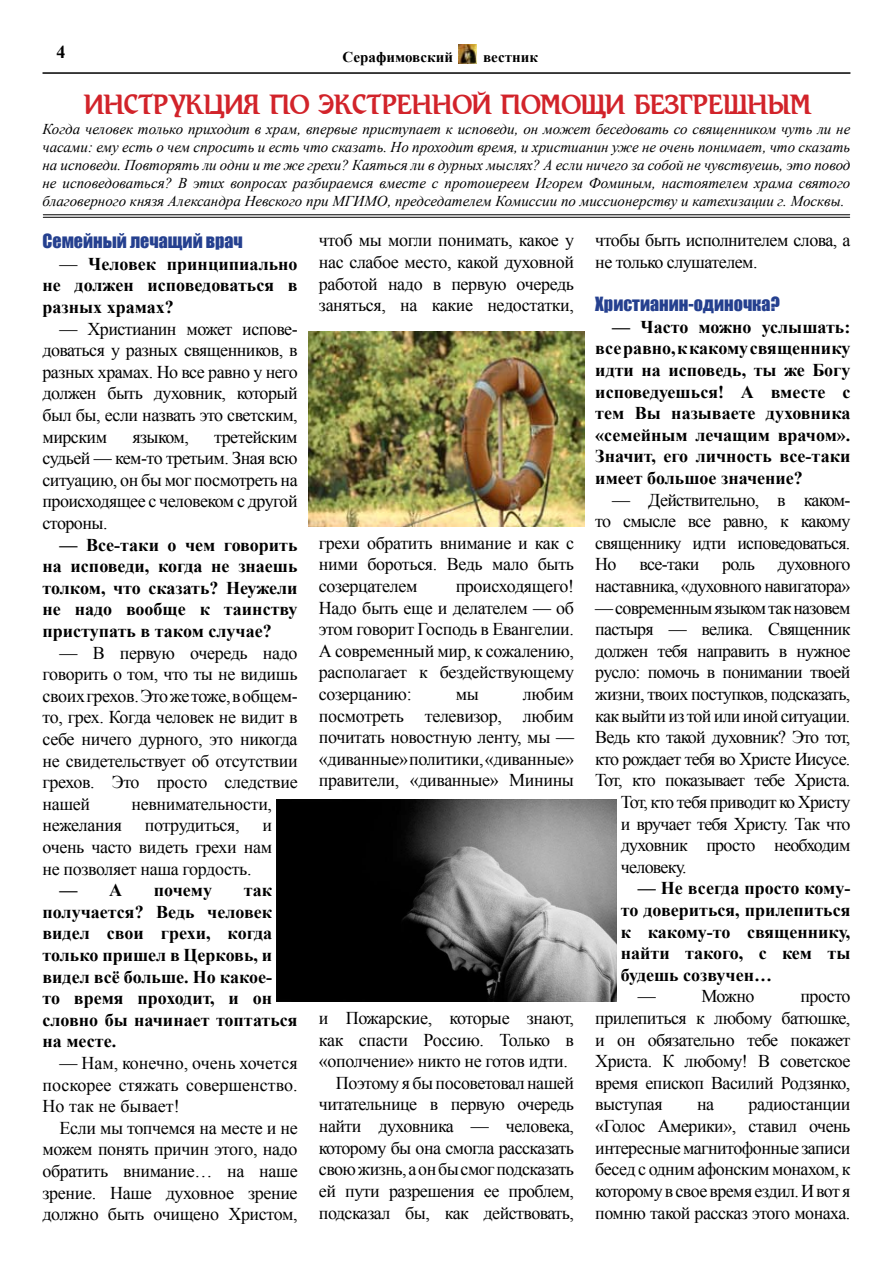
<style>
.page{position:relative;width:893px;height:1263px;background:#fff}
.page>*{position:absolute;margin:0;border:0;box-sizing:border-box;transform-origin:0 0}
.t1{font:27px "Romic Normal";letter-spacing:.05em;color:#d2232a}
.t2{font:18px/21.6px "Times New Roman";letter-spacing:-.03em;color:#000;text-align:justify}
.t3{font:700 18px/21.6px "Times New Roman";color:#000;text-align:justify}
.t4{font:18px "Impact";color:#25408f}
.t5{font:italic 15px/18px "Times New Roman";color:#000;text-align:justify}
.t6{font:700 15px "Times New Roman";color:#000}
.s1{font-weight:400}
</style>
<div class="page">
<hr style="left:43px;top:72px;width:807px;height:2px;background:#000">
<img style="left:459px;top:44px;width:18px;height:19px">
<hr style="left:43px;top:214px;width:807px;height:1px;background:#000">
<hr style="left:43px;top:217px;width:807px;height:1px;background:#000">
<img style="left:308px;top:331px;width:277px;height:196px">
<img style="left:276px;top:800px;width:341px;height:201px">
<p class="t3" style="left:56px;top:41px;width:10px">4</p>
<p class="t6" style="left:343px;top:47px;width:112px">Серафимовский</p>
<p class="t6" style="left:483px;top:47px;width:56px">вестник</p>
<h1 class="t1" style="left:84px;top:90px;width:727px">ИНСТРУКЦИЯ ПО ЭКСТРЕННОЙ ПОМОЩИ БЕЗГРЕШНЫМ</h1>
<p class="t5" style="left:43px;top:119px;width:809px">Когда человек только приходит в храм, впервые приступает к исповеди, он может беседовать со священником чуть ли не часами: ему есть о чем спросить и есть что сказать. Но проходит время, и христианин уже не очень понимает, что сказать на исповеди. Повторять ли одни и те же грехи? Каяться ли в дурных мыслях? А если ничего за собой не чувствуешь, это повод не исповедоваться? В этих вопросах разбираемся вместе с протоиереем Игорем Фоминым, настоятелем храма святого благоверного князя Александра Невского при МГИМО, председателем Комиссии по миссионерству и катехизации г. Москвы.</p>
<p class="t4" style="left:43px;top:227px;width:202px">Семейный лечащий врач</p>
<p class="t3" style="left:43px;top:252px;width:257px;text-indent:17px"><span class="s1">—</span> Человек принципиально не должен исповедоваться в разных храмах?</p>
<p class="t2" style="left:43px;top:317px;width:257px;text-indent:17px">— Христианин может испове&shy;доваться у разных священников, в разных храмах. Но все равно у него должен быть духовник, который был бы, если назвать это светским, мирским</p>
<p class="t2" style="left:43px;top:425px;width:257px;text-indent:172px">третейским судьей — кем-то третьим. Зная всю ситуацию, он бы мог посмотреть на происходящее с человеком с другой стороны.</p>
<p class="t3" style="left:43px;top:533px;width:257px;text-indent:17px">— Все-таки о чем говорить на исповеди, когда не знаешь толком, что сказать? Неужели не надо вообще к таинству приступать в таком случае?</p>
<p class="t2" style="left:43px;top:641px;width:257px;text-indent:17px">— В первую очередь надо говорить о том, что ты не видишь своих грехов. Это же тоже, в общем&shy;то, грех. Когда человек не видит в себе ничего дурного, это никогда не свидетельствует об отсутствии грехов. Это просто следствие нашей</p>
<p class="t2" style="left:132px;top:425px;width:58px">языком,</p>
<p class="t2" style="left:132px;top:793px;width:142px">невнимательности,</p>
<p class="t2" style="left:43px;top:814px;width:81px">нежелания</p>
<p class="t2" style="left:145px;top:814px;width:96px">потрудиться,</p>
<p class="t2" style="left:43px;top:814px;width:231px;text-indent:220px">и очень часто видеть грехи нам не позволяет наша гордость.</p>
<p class="t3" style="left:60px;top:879px;width:64px">— А</p>
<p class="t3" style="left:154px;top:879px;width:60px">почему</p>
<p class="t3" style="left:43px;top:879px;width:257px;text-align:left;text-indent:201px">так получается? Ведь человек видел свои грехи, когда только пришел в Церковь, и видел всё больше. Но какое-<br>то время проходит, и он словно бы начинает топтаться на месте.</p>
<p class="t2" style="left:43px;top:1052px;width:257px;text-indent:17px">— Нам, конечно, очень хочется поскорее стяжать совершенство.<br>Но так не бывает!</p>
<p class="t2" style="left:43px;top:1117px;width:257px;text-indent:17px">Если мы топчемся на месте и не можем понять причин этого, надо обратить внимание… на наше зрение. Наше духовное зрение должно быть очищено Христом,</p>
<p class="t2" style="left:319px;top:229px;width:257px">чтоб мы могли понимать, какое у нас слабое место, какой духовной работой надо в первую очередь заняться, на какие недостатки,</p>
<p class="t2" style="left:319px;top:532px;width:257px">грехи обратить внимание и как с ними бороться. Ведь мало быть созерцателем</p>
<p class="t2" style="left:319px;top:575px;width:257px;text-indent:137px">происходящего!<br>Надо быть еще и делателем — об этом говорит Господь в Евангелии.<br>А современный мир, к сожалению, располагает к бездействующему созерцанию:</p>
<p class="t2" style="left:319px;top:683px;width:257px;text-indent:204px">любим посмотреть телевизор, любим почитать новостную ленту, мы — «диванные» политики, «диванные» правители, «диванные» Минины</p>
<p class="t2" style="left:456px;top:683px;width:25px">мы</p>
<p class="t2" style="left:319px;top:1007px;width:257px">и Пожарские, которые знают,</p>
<p class="t2" style="left:319px;top:1028px;width:257px">как спасти Россию. Только в</p>
<p class="t2" style="left:319px;top:1050px;width:251px">«ополчение» никто не готов идти.</p>
<p class="t2" style="left:336px;top:1072px;width:240px">Поэтому я бы посоветовал нашей</p>
<p class="t2" style="left:319px;top:1093px;width:257px">читательнице в первую очередь</p>
<p class="t2" style="left:319px;top:1115px;width:257px">найти духовника — человека,</p>
<p class="t2" style="left:319px;top:1136px;width:257px">которому бы она смогла рассказать</p>
<p class="t2" style="left:319px;top:1158px;width:257px">свою жизнь, а он бы смог подсказать</p>
<p class="t2" style="left:319px;top:1180px;width:257px">ей пути разрешения ее проблем,</p>
<p class="t2" style="left:319px;top:1201px;width:257px">подсказал бы, как действовать,</p>
<p class="t2" style="left:595px;top:229px;width:257px">чтобы быть исполнителем слова, а не только слушателем.</p>
<p class="t4" style="left:595px;top:290px;width:186px">Христианин-одиночка?</p>
<p class="t3" style="left:595px;top:315px;width:257px;text-indent:17px">— Часто можно услышать: все равно, к какому священнику идти на исповедь, ты же Богу исповедуешься! А вместе с тем Вы называете духовника «семейным лечащим врачом».<br>Значит, его личность все-таки имеет большое значение?</p>
<p class="t2" style="left:595px;top:488px;width:257px;text-indent:17px">— Действительно, в каком&shy;то смысле все равно, к какому священнику идти исповедоваться.<br>Но</p>
<p class="t2" style="left:639px;top:553px;width:61px">все-таки</p>
<p class="t2" style="left:722px;top:553px;width:34px">роль</p>
<p class="t2" style="left:595px;top:553px;width:257px;text-align:right">духовного<br>наставника, «духовного навигатора»</p>
<p class="t2" style="left:595px;top:596px;width:257px">— современным языком так назовем</p>
<p class="t2" style="left:595px;top:618px;width:257px">пастыря — велика. Священник</p>
<p class="t2" style="left:595px;top:640px;width:257px">должен тебя направить в нужное</p>
<p class="t2" style="left:595px;top:661px;width:257px">русло: помочь в понимании твоей</p>
<p class="t2" style="left:595px;top:683px;width:257px">жизни, твоих поступков, подсказать,</p>
<p class="t2" style="left:595px;top:704px;width:257px">как выйти из той или иной ситуации.</p>
<p class="t2" style="left:595px;top:726px;width:257px">Ведь кто такой духовник? Это тот,</p>
<p class="t2" style="left:595px;top:748px;width:257px">кто рождает тебя во Христе Иисусе.</p>
<p class="t2" style="left:595px;top:769px;width:257px">Тот, кто показывает тебе Христа.</p>
<p class="t2" style="left:621px;top:791px;width:231px">Тот, кто тебя приводит ко Христу</p>
<p class="t2" style="left:621px;top:812px;width:231px">и вручает тебя Христу. Так что</p>
<p class="t2" style="left:621px;top:834px;width:231px">духовник просто необходим</p>
<p class="t2" style="left:621px;top:856px;width:67px">человеку.</p>
<p class="t3" style="left:621px;top:877px;width:231px;text-indent:17px">— Не всегда просто кому&shy;то довериться, прилепиться к какому-то священнику, найти такого, с кем ты будешь созвучен…</p>
<p class="t2" style="left:638px;top:985px;width:19px">—</p>
<p class="t2" style="left:702px;top:985px;width:55px">Можно</p>
<p class="t2" style="left:595px;top:985px;width:257px;text-indent:205px">просто прилепиться к любому батюшке, и он обязательно тебе покажет Христа. К любому! В советское время епископ Василий Родзянко, выступая</p>
<p class="t2" style="left:595px;top:1093px;width:257px;text-indent:153px">радиостанции «Голос Америки», ставил очень интересные магнитофонные записи бесед с одним афонским монахом, к которому в свое время ездил. И вот я помню такой рассказ этого монаха.</p>
<p class="t2" style="left:697px;top:1093px;width:19px">на</p>
</div>
